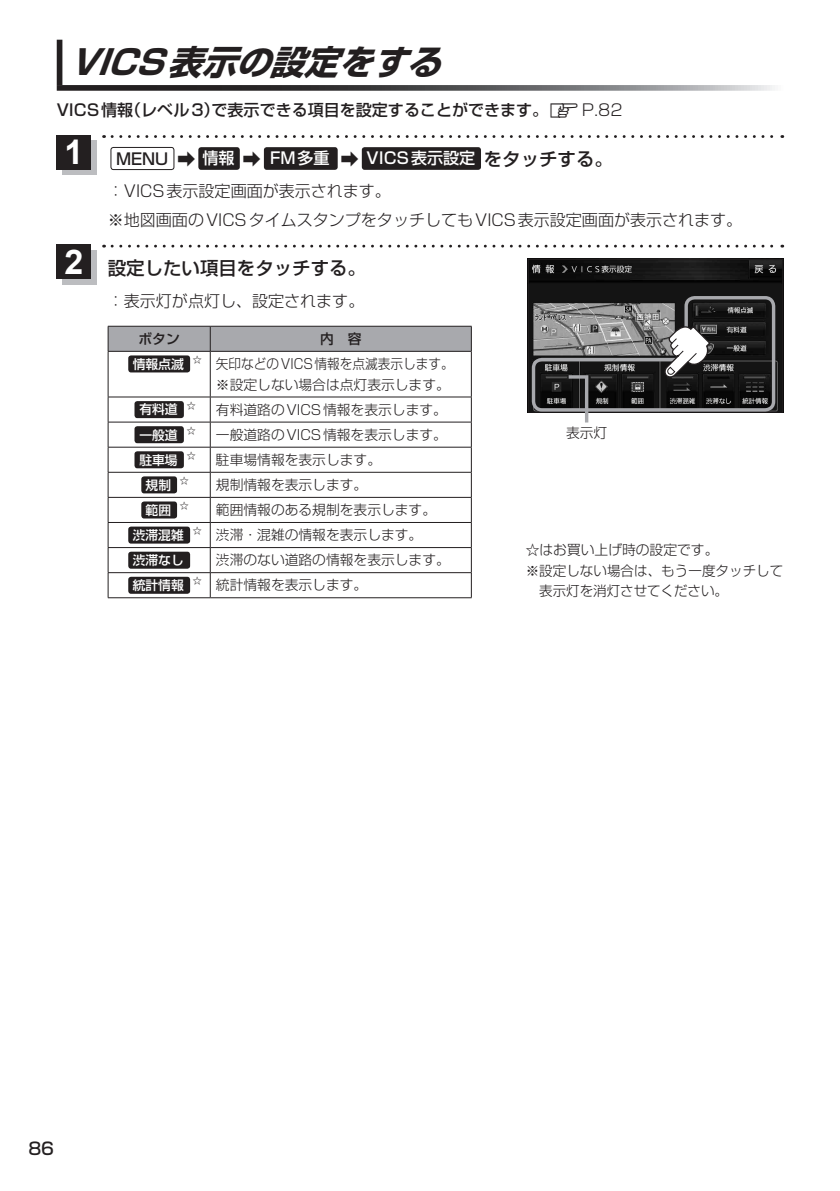
<style>
.page{position:relative;width:840px;height:1191px;background:#fff}
.page>*{position:absolute;margin:0;border:0;box-sizing:border-box;transform-origin:0 0}
.t1{font:italic 700 34px "Shin Go Pro";color:#231f20}
.t2{font:700 34px "Arial";color:#fff}
.t3{font:500 18.4px "Shin Go Pro";color:#231f20}
.t4{font:500 17px "Shin Go Pro";color:#231f20}
.t5{font:300 16px/33px "Shin Go Pro";color:#231f20}
.t6{font:500 16px "Shin Go Pro";color:#231f20}
.t7{font:300 13.8px "Shin Go Pro";color:#231f20}
.t8{font:300 13.8px/20.6px "Shin Go Pro";color:#231f20;scale:.92 1}
.t9{font:500 13.8px "Shin Go Pro";color:#231f20}
.t10{font:500 12.8px "Shin Go Pro";color:#fff}
.t11{font:300 9px "Shin Go Pro";color:#231f20}
.s1{font-family:"MC1";font-weight:400;font-size:14.2px}
.s2{font-weight:300}
.s3{font-weight:500}
.s4{font-weight:500;font-size:18.4px}
.s5{font-weight:500;color:#fff}
.s6{font-size:18.4px}
</style>
<div class="page">
<div style="left:57px;top:40px;width:5px;height:45px;background:#231f20"></div>
<svg style="left:57px;top:85px;width:718px;height:6px;background:#616162"></svg>
<div style="left:111px;top:147px;width:63px;height:23px;border:1px solid #231f20;border-radius:3px"></div>
<div style="left:198px;top:147px;width:42px;height:23px;background:#231f20;border-radius:3px"></div>
<div style="left:264px;top:147px;width:73px;height:23px;background:#231f20;border-radius:3px"></div>
<div style="left:361px;top:147px;width:119px;height:23px;background:#231f20;border-radius:3px"></div>
<svg style="left:112px;top:135px;width:670px;height:3px"></svg>
<div style="left:62px;top:141px;width:34px;height:34px;background:#bcbdc0"></div>
<div style="left:57px;top:135px;width:34px;height:34px;background:#231f20"></div>
<svg style="left:112px;top:245px;width:670px;height:2px"></svg>
<div style="left:62px;top:250px;width:34px;height:34px;background:#bcbdc0"></div>
<div style="left:57px;top:245px;width:34px;height:34px;background:#231f20"></div>
<div style="left:108px;top:326px;width:363px;height:25px;background:#a8a9ad"></div>
<hr style="left:210px;top:326px;width:261px;height:1px;background:#231f20">
<hr style="left:108px;top:351px;width:1px;height:46px;background:#231f20">
<hr style="left:108px;top:351px;width:102px;height:1px;background:#231f20">
<hr style="left:210px;top:351px;width:1px;height:46px;background:#231f20">
<hr style="left:470px;top:351px;width:1px;height:46px;background:#231f20">
<hr style="left:210px;top:351px;width:261px;height:1px;background:#231f20">
<hr style="left:108px;top:397px;width:102px;height:1px;background:#231f20">
<hr style="left:210px;top:397px;width:261px;height:1px;background:#231f20">
<hr style="left:108px;top:422px;width:102px;height:1px;background:#231f20">
<hr style="left:210px;top:422px;width:261px;height:1px;background:#231f20">
<hr style="left:108px;top:447px;width:102px;height:1px;background:#231f20">
<hr style="left:210px;top:447px;width:261px;height:1px;background:#231f20">
<hr style="left:108px;top:472px;width:102px;height:1px;background:#231f20">
<hr style="left:210px;top:472px;width:261px;height:1px;background:#231f20">
<hr style="left:108px;top:497px;width:102px;height:1px;background:#231f20">
<hr style="left:210px;top:497px;width:261px;height:1px;background:#231f20">
<hr style="left:108px;top:522px;width:102px;height:1px;background:#231f20">
<hr style="left:210px;top:522px;width:261px;height:1px;background:#231f20">
<hr style="left:108px;top:547px;width:102px;height:1px;background:#231f20">
<hr style="left:210px;top:547px;width:261px;height:1px;background:#231f20">
<svg style="left:108px;top:397px;width:1px;height:200px"></svg>
<hr style="left:108px;top:572px;width:102px;height:1px;background:#231f20">
<hr style="left:108px;top:597px;width:102px;height:1px;background:#231f20">
<svg style="left:210px;top:397px;width:1px;height:200px"></svg>
<svg style="left:470px;top:397px;width:1px;height:200px"></svg>
<hr style="left:210px;top:572px;width:261px;height:1px;background:#231f20">
<hr style="left:210px;top:597px;width:261px;height:1px;background:#231f20">
<div style="left:128px;top:355px;width:62px;height:17px;background:#231f20;border-radius:3px"></div>
<div style="left:134px;top:401px;width:50px;height:17px;background:#231f20;border-radius:3px"></div>
<div style="left:134px;top:426px;width:50px;height:17px;background:#231f20;border-radius:3px"></div>
<div style="left:134px;top:451px;width:50px;height:17px;background:#231f20;border-radius:3px"></div>
<div style="left:141px;top:476px;width:36px;height:17px;background:#231f20;border-radius:3px"></div>
<div style="left:141px;top:501px;width:36px;height:17px;background:#231f20;border-radius:3px"></div>
<div style="left:128px;top:526px;width:62px;height:17px;background:#231f20;border-radius:3px"></div>
<div style="left:128px;top:551px;width:62px;height:17px;background:#231f20;border-radius:3px"></div>
<div style="left:128px;top:577px;width:62px;height:17px;background:#231f20;border-radius:3px"></div>
<img style="left:529px;top:261px;width:251px;height:149px">
<div style="left:527px;top:259px;width:255px;height:153px;border:1px solid #231f20"></div>
<svg style="left:530px;top:294px;width:246px;height:129px;background:#5d5d5d"></svg>
<h1 class="t1" style="left:69px;top:35px;width:389px">VICS表示の設定をする</h1>
<p class="t6" style="left:57px;top:97px;width:567px">VICS情報（レベル3）で表示できる項目を設定することができます。<span class="s1">z</span><span class="s2">P.82</span></p>
<h1 class="t2" style="left:64px;top:130px;width:20px">1</h1>
<h1 class="t2" style="left:64px;top:239px;width:20px">2</h1>
<p class="t5" style="left:108px;top:140px;width:506px;text-indent:8px"><span class="s3">MENU</span> <span class="s4">➡</span> <span class="s5">情報</span> <span class="s4">➡</span> <span class="s5">FM多重</span> <span class="s6">➡</span> <span class="s5">VICS表示設定</span><span class="s4">をタッチする。</span>：VICS表示設定画面が表示されます。</p>
<p class="t5" style="left:108px;top:201px;width:635px">※地図画面のVICSタイムスタンプをタッチしてもVICS表示設定画面が表示されます。</p>
<h2 class="t3" style="left:108px;top:253px;width:259px">設定したい項目をタッチする。</h2>
<p class="t5" style="left:108px;top:282px;width:258px">：表示灯が点灯し、設定されます。</p>
<p class="t9" style="left:138px;top:327px;width:43px">ボタン</p>
<p class="t9" style="left:320px;top:327px;width:43px">内　容</p>
<p class="t10" style="left:133px;top:353px;width:53px">情報点滅</p>
<p class="t8" style="left:216px;top:352px;width:260px">矢印などのVICS情報を点滅表示します。※設定しない場合は点灯表示します。</p>
<p class="t10" style="left:139px;top:399px;width:40px">有料道</p>
<p class="t7" style="left:216px;top:398px;width:232px">有料道路のVICS情報を表示します。</p>
<p class="t10" style="left:139px;top:424px;width:40px">一般道</p>
<p class="t7" style="left:216px;top:423px;width:232px">一般道路のVICS情報を表示します。</p>
<p class="t10" style="left:139px;top:449px;width:40px">駐車場</p>
<p class="t7" style="left:216px;top:448px;width:166px">駐車場情報を表示します。</p>
<p class="t10" style="left:145px;top:474px;width:27px">規制</p>
<p class="t7" style="left:216px;top:473px;width:153px">規制情報を表示します。</p>
<p class="t10" style="left:145px;top:499px;width:27px">範囲</p>
<p class="t7" style="left:216px;top:498px;width:221px">範囲情報のある規制を表示します。</p>
<p class="t10" style="left:133px;top:524px;width:53px">渋滞混雑</p>
<p class="t7" style="left:216px;top:523px;width:208px">渋滞・混雑の情報を表示します。</p>
<p class="t10" style="left:133px;top:549px;width:53px">渋滞なし</p>
<p class="t7" style="left:216px;top:549px;width:235px">渋滞のない道路の情報を表示します。</p>
<p class="t10" style="left:133px;top:575px;width:53px">統計情報</p>
<p class="t7" style="left:216px;top:574px;width:153px">統計情報を表示します。</p>
<p class="t11" style="left:193px;top:352px;width:10px">☆</p>
<p class="t11" style="left:187px;top:398px;width:10px">☆</p>
<p class="t11" style="left:187px;top:423px;width:10px">☆</p>
<p class="t11" style="left:187px;top:448px;width:10px">☆</p>
<p class="t11" style="left:180px;top:473px;width:10px">☆</p>
<p class="t11" style="left:180px;top:498px;width:10px">☆</p>
<p class="t11" style="left:193px;top:523px;width:10px">☆</p>
<p class="t11" style="left:193px;top:573px;width:10px">☆</p>
<p class="t7" style="left:565px;top:422px;width:43px">表示灯</p>
<p class="t7" style="left:525px;top:538px;width:194px">☆はお買い上げ時の設定です。</p>
<p class="t7" style="left:525px;top:559px;width:259px">※設定しない場合は、もう一度タッチして</p>
<p class="t7" style="left:539px;top:580px;width:190px">表示灯を消灯させてください。</p>
<p class="t4" style="left:28px;top:1134px;width:27px">86</p>
</div>
